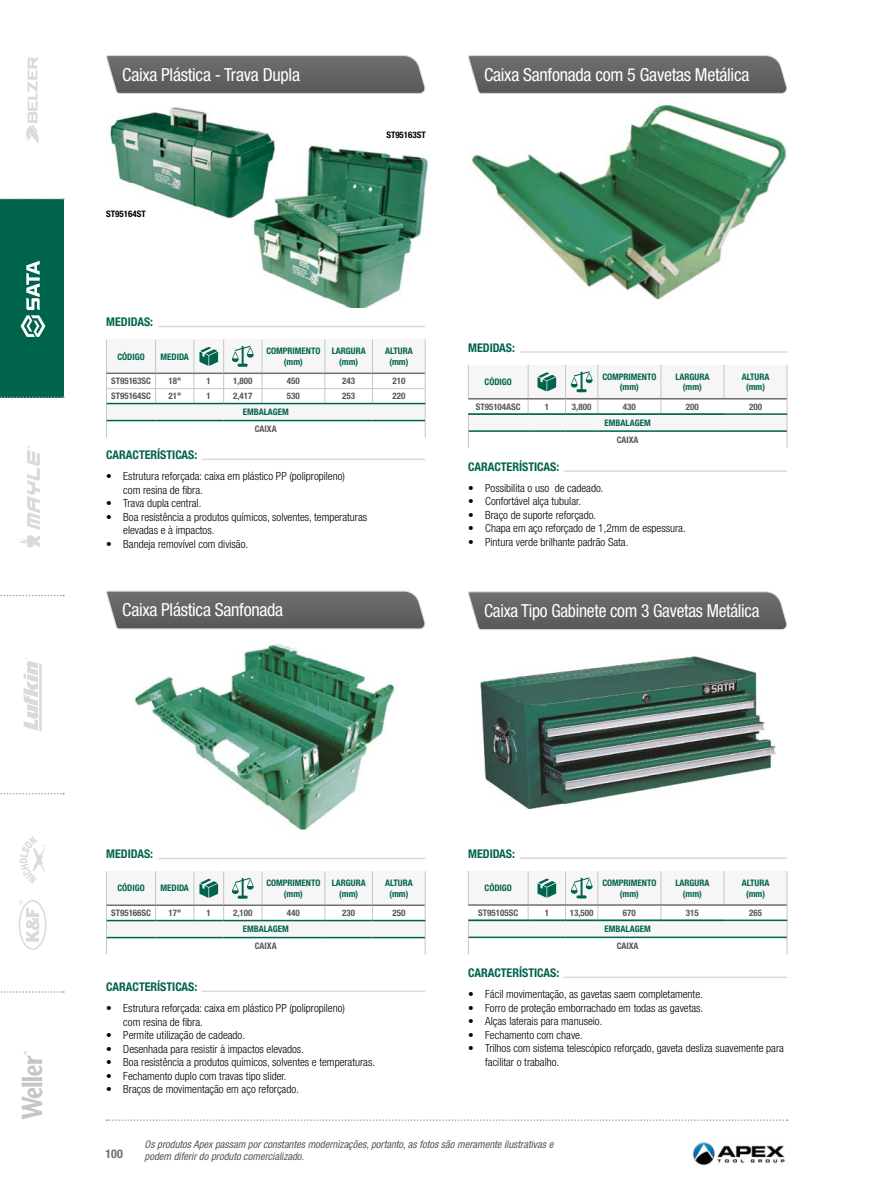
<style>
.page{position:relative;width:893px;height:1191px;background:#fff}
.page>*{position:absolute;margin:0;border:0;box-sizing:border-box;transform-origin:0 0}
.t1{font:condensed 18px "Helvetica Neue LT Std";letter-spacing:-.015em;color:#fff}
.t2{font:700 condensed 12px "Helvetica Neue LT Std";color:#00634c}
.t3{font:700 condensed 12px "Helvetica Neue LT Std";color:#706f6f}
.t4{font:300 condensed 11.25px/13.5px "Helvetica Neue LT Std";color:#000}
.t5{font:italic condensed 10.5px/12.6px "Helvetica Neue LT Std";color:#575756}
.t6{font:700 condensed 9px/10.8px "Helvetica Neue LT Std";color:#00634c;text-align:center}
.t7{font:700 condensed 9px "Helvetica Neue LT Std";color:#575756}
.t8{font:700 condensed 9px "Helvetica Neue LT Std";color:#000}
</style>
<div class="page">
<svg style="left:106px;top:1119px;width:682px;height:2px"></svg>
<img style="left:693px;top:1142px;width:92px;height:24px">
<div style="left:0;top:200px;width:64px;height:198px;background:#00634c"></div>
<svg style="left:21px;top:1051px;width:21px;height:68px"></svg>
<svg style="left:24px;top:658px;width:18px;height:73px"></svg>
<svg style="left:0;top:198px;width:64px;height:2px"></svg>
<svg style="left:0;top:396px;width:64px;height:2px"></svg>
<svg style="left:0;top:595px;width:64px;height:1px"></svg>
<svg style="left:0;top:793px;width:64px;height:1px"></svg>
<svg style="left:0;top:991px;width:64px;height:1px"></svg>
<svg style="left:26px;top:56px;width:12px;height:87px"></svg>
<svg style="left:19px;top:900px;width:27px;height:49px"></svg>
<svg style="left:20px;top:836px;width:25px;height:47px"></svg>
<svg style="left:21px;top:261px;width:24px;height:76px"></svg>
<svg style="left:20px;top:445px;width:20px;height:103px"></svg>
<img style="left:253px;top:145px;width:175px;height:162px">
<img style="left:134px;top:643px;width:261px;height:187px">
<img style="left:472px;top:104px;width:315px;height:196px">
<img style="left:480px;top:656px;width:296px;height:152px">
<svg style="left:106px;top:55px;width:320px;height:39px;background:#6f6f6f"></svg>
<svg style="left:106px;top:590px;width:320px;height:39px;background:#707070"></svg>
<svg style="left:468px;top:55px;width:319px;height:39px;background:#6f6f6e"></svg>
<svg style="left:468px;top:591px;width:319px;height:39px;background:#6f6f6f"></svg>
<img style="left:110px;top:107px;width:167px;height:113px">
<svg style="left:106px;top:339px;width:320px;height:98px"></svg>
<svg style="left:106px;top:871px;width:320px;height:83px"></svg>
<svg style="left:468px;top:365px;width:320px;height:83px"></svg>
<hr style="left:158px;top:326px;width:267px;height:1px;background:#dadada">
<hr style="left:158px;top:857px;width:267px;height:2px;background:#dadada">
<hr style="left:520px;top:351px;width:267px;height:2px;background:#dadada">
<hr style="left:520px;top:857px;width:267px;height:2px;background:#dadada">
<hr style="left:202px;top:458px;width:223px;height:2px;background:#dadada">
<hr style="left:202px;top:990px;width:223px;height:2px;background:#dadada">
<hr style="left:563px;top:470px;width:224px;height:2px;background:#dadada">
<hr style="left:563px;top:976px;width:224px;height:2px;background:#dadada">
<svg style="left:468px;top:871px;width:320px;height:83px"></svg>
<h1 class="t1" style="left:122px;top:64px;width:179px">Caixa Plástica - Trava Dupla</h1>
<p class="t8" style="left:106px;top:208px;width:41px">ST95164ST</p>
<p class="t2" style="left:106px;top:314px;width:48px">MEDIDAS:</p>
<p class="t8" style="left:386px;top:129px;width:41px">ST95163ST</p>
<p class="t6" style="left:117px;top:351px;width:29px">CÓDIGO</p>
<p class="t6" style="left:161px;top:351px;width:30px">MEDIDA</p>
<p class="t6" style="left:266px;top:345px;width:55px">COMPRIMENTO (mm)</p>
<p class="t6" style="left:332px;top:345px;width:36px">LARGURA (mm)</p>
<p class="t6" style="left:385px;top:345px;width:29px">ALTURA (mm)</p>
<p class="t7" style="left:111px;top:376px;width:42px">ST95163SC</p>
<p class="t7" style="left:168px;top:376px;width:14px">18"</p>
<p class="t7" style="left:207px;top:376px;width:6px">1</p>
<p class="t7" style="left:233px;top:376px;width:21px">1,800</p>
<p class="t7" style="left:287px;top:376px;width:14px">450</p>
<p class="t7" style="left:342px;top:376px;width:14px">243</p>
<p class="t7" style="left:392px;top:376px;width:14px">210</p>
<p class="t7" style="left:111px;top:391px;width:42px">ST95164SC</p>
<p class="t7" style="left:168px;top:391px;width:14px">21"</p>
<p class="t7" style="left:207px;top:391px;width:6px">1</p>
<p class="t7" style="left:233px;top:391px;width:21px">2,417</p>
<p class="t7" style="left:287px;top:391px;width:14px">530</p>
<p class="t7" style="left:342px;top:391px;width:14px">253</p>
<p class="t7" style="left:392px;top:391px;width:14px">220</p>
<p class="t6" style="left:243px;top:406px;width:48px">EMBALAGEM</p>
<p class="t7" style="left:255px;top:423px;width:23px">CAIXA</p>
<p class="t2" style="left:106px;top:447px;width:93px">CARACTERÍSTICAS:</p>
<p class="t4" style="left:123px;top:469px;width:223px;text-indent:-17px">• Estrutura reforçada: caixa em plástico PP (polipropileno) com resina de fibra.</p>
<p class="t4" style="left:106px;top:496px;width:97px">• Trava dupla central.</p>
<p class="t4" style="left:123px;top:510px;width:245px;text-indent:-17px">• Boa resistência a produtos químicos, solventes, temperaturas elevadas e à impactos.</p>
<p class="t4" style="left:106px;top:537px;width:143px">• Bandeja removível com divisão.</p>
<h1 class="t1" style="left:122px;top:599px;width:163px">Caixa Plástica Sanfonada</h1>
<h1 class="t1" style="left:484px;top:64px;width:267px">Caixa Sanfonada com 5 Gavetas Metálica</h1>
<p class="t2" style="left:468px;top:340px;width:48px">MEDIDAS:</p>
<p class="t6" style="left:485px;top:376px;width:29px">CÓDIGO</p>
<p class="t6" style="left:602px;top:371px;width:55px">COMPRIMENTO (mm)</p>
<p class="t6" style="left:675px;top:371px;width:36px">LARGURA (mm)</p>
<p class="t6" style="left:742px;top:371px;width:29px">ALTURA (mm)</p>
<p class="t7" style="left:476px;top:401px;width:47px">ST95104ASC</p>
<p class="t7" style="left:545px;top:401px;width:6px">1</p>
<p class="t7" style="left:572px;top:401px;width:21px">3,800</p>
<p class="t7" style="left:623px;top:401px;width:14px">430</p>
<p class="t7" style="left:686px;top:401px;width:14px">200</p>
<p class="t7" style="left:749px;top:401px;width:14px">200</p>
<p class="t6" style="left:605px;top:417px;width:48px">EMBALAGEM</p>
<p class="t7" style="left:617px;top:434px;width:23px">CAIXA</p>
<p class="t2" style="left:468px;top:459px;width:93px">CARACTERÍSTICAS:</p>
<p class="t4" style="left:468px;top:481px;width:137px">• Possibilita o uso de cadeado.</p>
<p class="t4" style="left:468px;top:494px;width:114px">• Confortável alça tubular.</p>
<p class="t4" style="left:468px;top:508px;width:130px">• Braço de suporte reforçado.</p>
<p class="t4" style="left:468px;top:521px;width:219px">• Chapa em aço reforçado de 1,2mm de espessura.</p>
<p class="t4" style="left:468px;top:535px;width:162px">• Pintura verde brilhante padrão Sata.</p>
<h1 class="t1" style="left:484px;top:600px;width:277px">Caixa Tipo Gabinete com 3 Gavetas Metálica</h1>
<p class="t2" style="left:106px;top:846px;width:48px">MEDIDAS:</p>
<p class="t6" style="left:117px;top:882px;width:29px">CÓDIGO</p>
<p class="t6" style="left:161px;top:882px;width:30px">MEDIDA</p>
<p class="t6" style="left:266px;top:877px;width:55px">COMPRIMENTO (mm)</p>
<p class="t6" style="left:332px;top:877px;width:36px">LARGURA (mm)</p>
<p class="t6" style="left:385px;top:877px;width:29px">ALTURA (mm)</p>
<p class="t7" style="left:111px;top:907px;width:42px">ST95166SC</p>
<p class="t7" style="left:168px;top:907px;width:14px">17"</p>
<p class="t7" style="left:207px;top:907px;width:6px">1</p>
<p class="t7" style="left:233px;top:907px;width:21px">2,100</p>
<p class="t7" style="left:287px;top:907px;width:14px">440</p>
<p class="t7" style="left:342px;top:907px;width:14px">230</p>
<p class="t7" style="left:392px;top:907px;width:14px">250</p>
<p class="t6" style="left:243px;top:923px;width:48px">EMBALAGEM</p>
<p class="t7" style="left:255px;top:940px;width:23px">CAIXA</p>
<p class="t2" style="left:106px;top:979px;width:93px">CARACTERÍSTICAS:</p>
<p class="t4" style="left:123px;top:1001px;width:223px;text-indent:-17px">• Estrutura reforçada: caixa em plástico PP (polipropileno) com resina de fibra.</p>
<p class="t4" style="left:106px;top:1028px;width:140px">• Permite utilização de cadeado.</p>
<p class="t4" style="left:106px;top:1041px;width:199px">• Desenhada para resistir à impactos elevados.</p>
<p class="t4" style="left:106px;top:1055px;width:270px">• Boa resistência a produtos químicos, solventes e temperaturas.</p>
<p class="t4" style="left:106px;top:1068px;width:182px">• Fechamento duplo com travas tipo slider.</p>
<p class="t4" style="left:106px;top:1082px;width:194px">• Braços de movimentação em aço reforçado.</p>
<p class="t2" style="left:468px;top:846px;width:48px">MEDIDAS:</p>
<p class="t6" style="left:485px;top:882px;width:29px">CÓDIGO</p>
<p class="t6" style="left:602px;top:877px;width:55px">COMPRIMENTO (mm)</p>
<p class="t6" style="left:675px;top:877px;width:36px">LARGURA (mm)</p>
<p class="t6" style="left:742px;top:877px;width:29px">ALTURA (mm)</p>
<p class="t7" style="left:478px;top:907px;width:42px">ST95105SC</p>
<p class="t7" style="left:545px;top:907px;width:6px">1</p>
<p class="t7" style="left:570px;top:907px;width:25px">13,500</p>
<p class="t7" style="left:623px;top:907px;width:14px">670</p>
<p class="t7" style="left:686px;top:907px;width:14px">315</p>
<p class="t7" style="left:749px;top:907px;width:14px">265</p>
<p class="t6" style="left:605px;top:923px;width:48px">EMBALAGEM</p>
<p class="t7" style="left:617px;top:940px;width:23px">CAIXA</p>
<p class="t2" style="left:468px;top:965px;width:93px">CARACTERÍSTICAS:</p>
<p class="t4" style="left:468px;top:987px;width:236px">• Fácil movimentação, as gavetas saem completamente.</p>
<p class="t4" style="left:468px;top:1000px;width:237px">• Forro de proteção emborrachado em todas as gavetas.</p>
<p class="t4" style="left:468px;top:1014px;width:136px">• Alças laterais para manuseio.</p>
<p class="t4" style="left:468px;top:1027px;width:116px">• Fechamento com chave.</p>
<p class="t4" style="left:485px;top:1041px;width:300px;text-indent:-17px">• Trilhos com sistema telescópico reforçado, gaveta desliza suavemente para facilitar o trabalho.</p>
<p class="t3" style="left:106px;top:1146px;width:19px">100</p>
<p class="t5" style="left:145px;top:1137px;width:410px">Os produtos Apex passam por constantes modernizações, portanto, as fotos são meramente ilustrativas e podem diferir do produto comercializado.</p>
</div>
